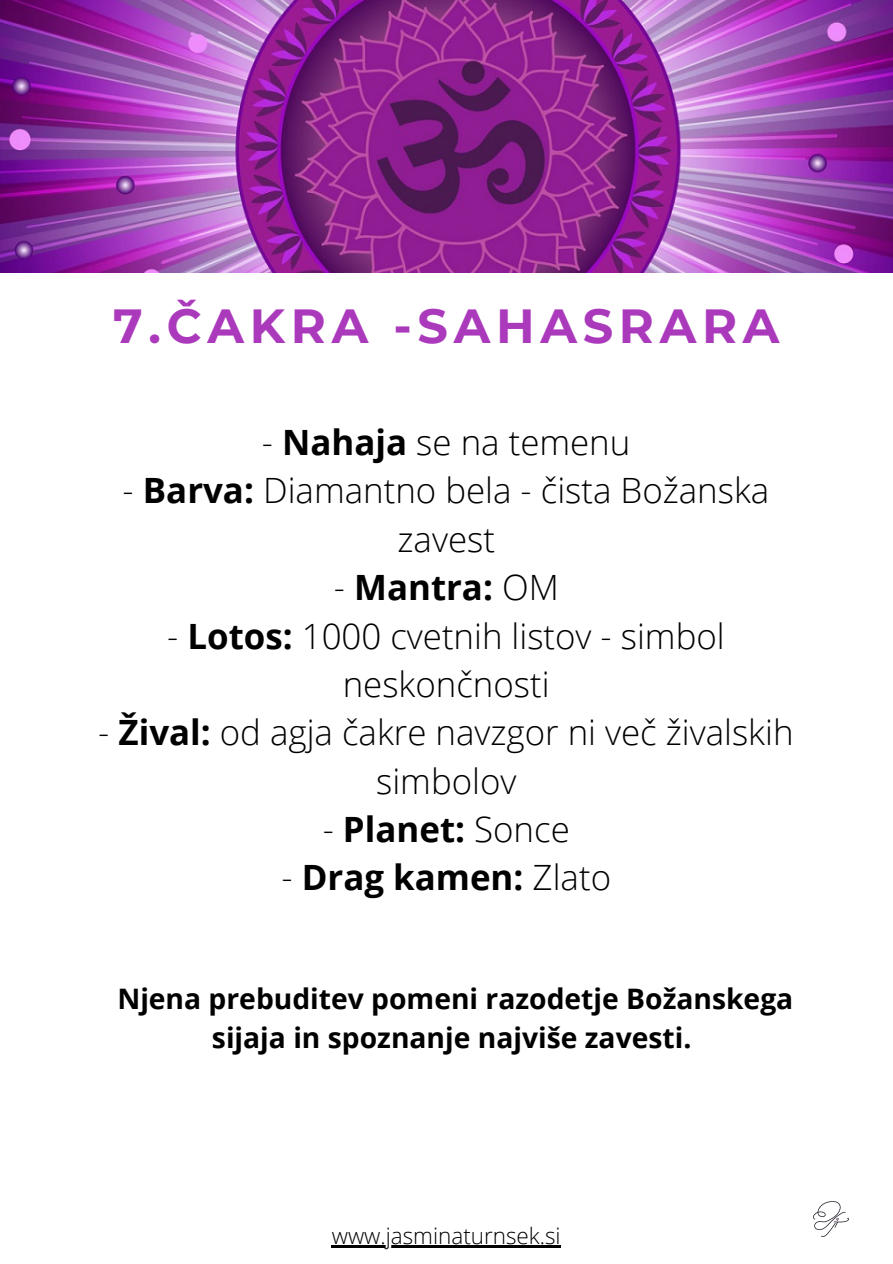
<style>
.page{position:relative;width:893px;height:1264px;background:#fff}
.page>*{position:absolute;margin:0;border:0;box-sizing:border-box;transform-origin:0 0}
.t1{font:700 47.7px "Montserrat";letter-spacing:.12em;color:#ab39bc}
.t2{font:300 34.8px/48.3px "Open Sans";color:#000;text-align:center}
.t3{font:700 34.8px "Open Sans";color:#000}
.t4{font:700 28.2px/39.2px "Open Sans";color:#000;text-align:center}
.t5{font:300 22.5px "Open Sans";color:#000}
.s1{font-weight:700}
.s2{font-weight:300}
</style>
<div class="page">
<img style="left:0;top:0;width:892px;height:272px">
<img style="left:813px;top:1201px;width:35px;height:35px">
<hr style="left:332px;top:1244px;width:229px;height:3px;background:#000">
<h1 class="t1" style="left:113px;top:296px;width:667px">7.ČAKRA -SAHASRARA</h1>
<p class="t2" style="left:262px;top:417px;width:370px">- <span class="s1">Nahaja</span> se na temenu</p>
<p class="t2" style="left:123px;top:466px;width:648px">- <span class="s1">Barva:</span> Diamantno bela - čista Božanska zavest</p>
<p class="t3" style="left:334px;top:563px;width:226px"><span class="s2">-</span> Mantra: <span class="s2">OM</span></p>
<p class="t2" style="left:167px;top:611px;width:559px">- <span class="s1">Lotos:</span> 1000 cvetnih listov - simbol neskončnosti</p>
<p class="t2" style="left:98px;top:707px;width:696px">- <span class="s1">Žival:</span> od agja čakre navzgor ni več živalskih simbolov</p>
<p class="t3" style="left:323px;top:804px;width:248px"><span class="s2">-</span> Planet: <span class="s2">Sonce</span></p>
<p class="t3" style="left:281px;top:853px;width:331px"><span class="s2">-</span> Drag kamen: <span class="s2">Zlato</span></p>
<p class="t4" style="left:117px;top:978px;width:677px">Njena prebuditev pomeni razodetje Božanskega sijaja in spoznanje najviše zavesti.</p>
<p class="t5" style="left:332px;top:1219px;width:230px">www.jasminaturnsek.si</p>
</div>
